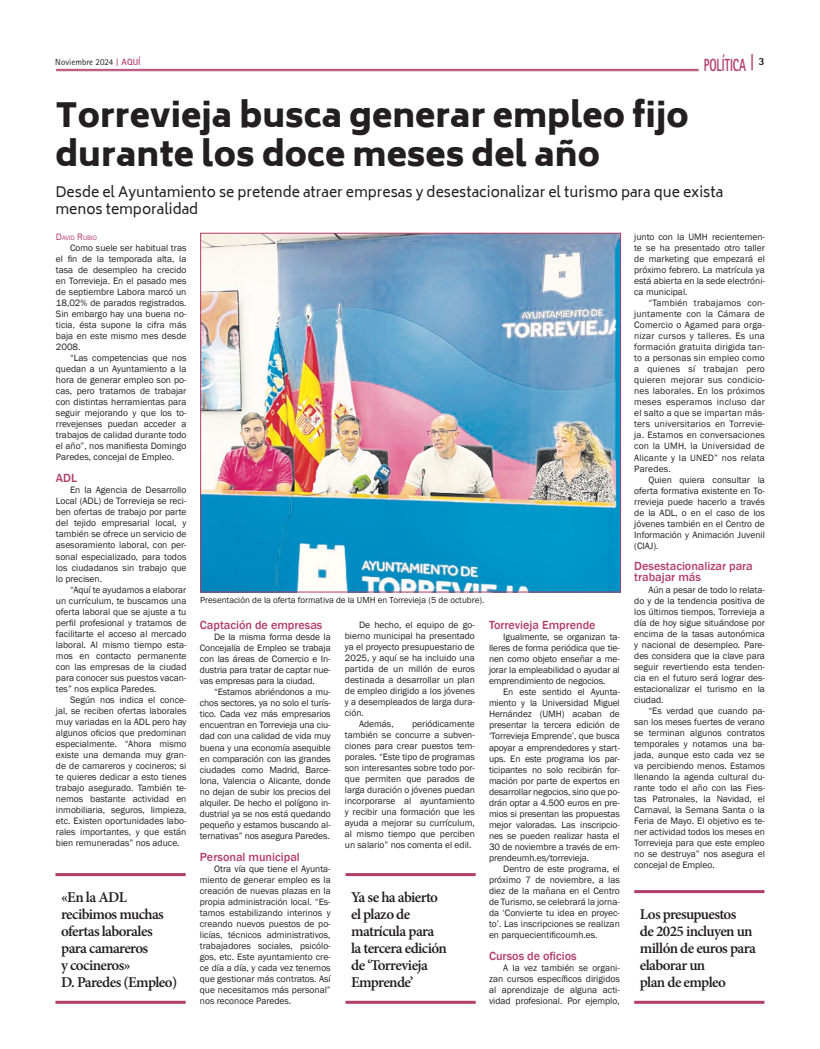
<style>
.page{position:relative;width:820px;height:1049px;background:#fff}
.page>*{position:absolute;margin:0;border:0;box-sizing:border-box;transform-origin:0 0}
.t1{font:900 33px/39.6px "Biryani";color:#231f20}
.t2{font:800 17.6px "Rotis Sans Serif Std";color:#b23f6a;scale:.64 1}
.t3{font:600 15px/17px "Minion Pro";letter-spacing:-.04em;color:#231f20}
.t4{font:14px/16.8px "Biryani";color:#231f20}
.t5{font:500 12.1px/11px "Franklin Gothic";color:#b23f6a}
.t6{font:9.5px/11px "Franklin Gothic";color:#231f20;text-align:justify}
.t7{font:9px "Franklin Gothic";color:#231f20}
.t8{font:9px "Rotis Sans Serif Std";color:#231f20}
.t9{font:6.7px "Franklin Gothic";color:#b23f6a}
.s1{font-family:"Rotis Serif Std";font-weight:700;color:#b23f6a}
.s2{font-weight:700;color:#b23f6a}
.s3{font-size:18.2px}
.s4{font-size:9.5px}
</style>
<div class="page">
<img style="left:202px;top:235px;width:416px;height:355px">
<div style="left:200px;top:233px;width:420px;height:359px;border:1px solid #b23f6a"></div>
<hr style="left:55px;top:873px;width:131px;height:3px;background:#b23f6a">
<hr style="left:55px;top:1001px;width:131px;height:3px;background:#b23f6a">
<hr style="left:345px;top:873px;width:130px;height:3px;background:#b23f6a">
<hr style="left:345px;top:1001px;width:130px;height:3px;background:#b23f6a">
<hr style="left:634px;top:890px;width:130px;height:3px;background:#b23f6a">
<hr style="left:634px;top:1001px;width:130px;height:3px;background:#b23f6a">
<hr style="left:56px;top:69px;width:642px;height:1px;background:#b23f6a">
<hr style="left:56px;top:71px;width:642px;height:1px;background:#b23f6a">
<p class="t8" style="left:55px;top:57px;width:87px">Noviembre 2024 <span class="s1">|</span> <span class="s2">AQUÍ</span></p>
<h2 class="t2" style="left:703px;top:54px;width:97px">POLÍTICA <span class="s3">|</span> <sup>3</sup></h2>
<h1 class="t1" style="left:55px;top:96px;width:634px">Torrevieja busca generar empleo fijo durante los doce meses del año</h1>
<h3 class="t4" style="left:55px;top:184px;width:669px">Desde el Ayuntamiento se pretende atraer empresas y desestacionalizar el turismo para que exista menos temporalidad</h3>
<p class="t9" style="left:56px;top:234px;width:43px"><span class="s4">D</span>AVID <span class="s4">R</span>UBIO</p>
<p class="t6" style="left:56px;top:243px;width:132px;text-indent:14px">Como suele ser habitual tras el fin de la temporada alta, la tasa de desempleo ha crecido en Torrevieja. En el pasado mes de septiembre Labora marcó un 18,02% de parados registrados.<br>Sin embargo hay una buena no&shy;ticia, ésta supone la cifra más baja en este mismo mes desde 2008.</p>
<p class="t6" style="left:56px;top:353px;width:132px;text-indent:14px">“Las competencias que nos quedan a un Ayuntamiento a la hora de generar empleo son po&shy;cas, pero tratamos de trabajar con distintas herramientas para seguir mejorando y que los to&shy;rrevejenses puedan acceder a trabajos de calidad durante todo el año”, nos manifiesta Domingo Paredes, concejal de Empleo.</p>
<p class="t5" style="left:56px;top:473px;width:23px">ADL</p>
<p class="t6" style="left:56px;top:485px;width:132px;text-indent:14px">En la Agencia de Desarrollo Local (ADL) de Torrevieja se reci&shy;ben ofertas de trabajo por parte del tejido empresarial local, y también se ofrece un servicio de asesoramiento laboral, con per&shy;sonal especializado, para todos los ciudadanos sin trabajo que lo precisen.</p>
<p class="t6" style="left:56px;top:584px;width:132px;text-indent:14px">“Aquí te ayudamos a elaborar un currículum, te buscamos una oferta laboral que se ajuste a tu perfil profesional y tratamos de facilitarte el acceso al mercado laboral. Al mismo tiempo esta&shy;mos en contacto permanente con las empresas de la ciudad para conocer sus puestos vacan&shy;tes” nos explica Paredes.</p>
<p class="t6" style="left:56px;top:694px;width:132px;text-indent:14px">Según nos indica el conce&shy;jal, se reciben ofertas laborales muy variadas en la ADL pero hay algunos oficios que predominan especialmente. “Ahora mismo existe una demanda muy gran&shy;de de camareros y cocineros; si te quieres dedicar a esto tienes trabajo asegurado. También te&shy;nemos bastante actividad en inmobiliaria, seguros, limpieza, etc. Existen oportunidades labo&shy;rales importantes, y que están bien remuneradas” nos aduce.</p>
<p class="t7" style="left:200px;top:595px;width:285px">Presentación de la oferta formativa de la UMH en Torrevieja (5 de octubre).</p>
<p class="t5" style="left:200px;top:620px;width:124px">Captación de empresas</p>
<p class="t6" style="left:200px;top:632px;width:132px;text-indent:14px">De la misma forma desde la Concejalía de Empleo se trabaja con las áreas de Comercio e In&shy;dustria para tratar de captar nue&shy;vas empresas para la ciudad.</p>
<p class="t6" style="left:200px;top:687px;width:132px;text-indent:14px">“Estamos abriéndonos a mu&shy;chos sectores, ya no solo el turís&shy;tico. Cada vez más empresarios encuentran en Torrevieja una ciu&shy;dad con una calidad de vida muy buena y una economía asequible en comparación con las grandes ciudades como Madrid, Barce&shy;lona, Valencia o Alicante, donde no dejan de subir los precios del alquiler. De hecho el polígono in&shy;dustrial ya se nos está quedando pequeño y estamos buscando al&shy;ternativas” nos asegura Paredes.</p>
<p class="t5" style="left:200px;top:851px;width:101px">Personal municipal</p>
<p class="t6" style="left:200px;top:863px;width:132px;text-indent:14px">Otra vía que tiene el Ayunta&shy;miento de generar empleo es la creación de nuevas plazas en la propia administración local. “Es&shy;tamos estabilizando interinos y creando nuevos puestos de po&shy;licías, técnicos administrativos, trabajadores sociales, psicólo&shy;gos, etc. Este ayuntamiento cre&shy;ce día a día, y cada vez tenemos que gestionar más contratos. Así que necesitamos más personal” nos reconoce Paredes.</p>
<p class="t6" style="left:359px;top:619px;width:117px">De hecho, el equipo de go-</p>
<p class="t6" style="left:345px;top:630px;width:131px">bierno municipal ha presentado</p>
<p class="t6" style="left:345px;top:641px;width:131px">ya el proyecto presupuestario de</p>
<p class="t6" style="left:345px;top:652px;width:131px">2025, y aquí se ha incluido una</p>
<p class="t6" style="left:345px;top:663px;width:131px">partida de un millón de euros</p>
<p class="t6" style="left:345px;top:674px;width:131px">destinada a desarrollar un plan</p>
<p class="t6" style="left:345px;top:685px;width:131px">de empleo dirigido a los jóvenes</p>
<p class="t6" style="left:345px;top:696px;width:131px">y a desempleados de larga dura-</p>
<p class="t6" style="left:345px;top:707px;width:21px">ción.</p>
<p class="t6" style="left:359px;top:718px;width:36px">Además,</p>
<p class="t5" style="left:489px;top:620px;width:108px">Torrevieja Emprende</p>
<p class="t6" style="left:489px;top:632px;width:132px;text-indent:14px">Igualmente, se organizan ta&shy;lleres de forma periódica que tie&shy;nen como objeto enseñar a me&shy;jorar la empleabilidad o ayudar al emprendimiento de negocios.</p>
<p class="t6" style="left:489px;top:687px;width:132px;text-indent:14px">En este sentido el Ayunta&shy;miento y la Universidad Miguel Hernández (UMH) acaban de presentar la tercera edición de ‘Torrevieja Emprende’, que busca apoyar a emprendedores y start&shy;ups. En este programa los par&shy;ticipantes no solo recibirán for&shy;mación por parte de expertos en desarrollar negocios, sino que po&shy;drán optar a 4.500 euros en pre&shy;mios si presentan las propuestas mejor valoradas. Las inscripcio&shy;nes se pueden realizar hasta el 30 de noviembre a través de em&shy;prendeumh.es/torrevieja.</p>
<p class="t6" style="left:489px;top:863px;width:132px;text-indent:14px">Dentro de este programa, el próximo 7 de noviembre, a las diez de la mañana en el Centro de Turismo, se celebrará la jorna&shy;da ‘Convierte tu idea en proyec&shy;to’. Las inscripciones se realizan en parquecientificoumh.es.</p>
<p class="t5" style="left:489px;top:950px;width:89px">Cursos de oficios</p>
<p class="t6" style="left:489px;top:962px;width:132px;text-indent:14px">A la vez también se organi&shy;zan cursos específicos dirigidos al aprendizaje de alguna acti&shy;vidad profesional. Por ejemplo,</p>
<p class="t6" style="left:345px;top:718px;width:131px;text-indent:67px">periódicamente también se concurre a subven&shy;ciones para crear puestos tem&shy;porales. “Este tipo de programas son interesantes sobre todo por&shy;que permiten que parados de larga duración o jóvenes puedan incorporarse al ayuntamiento y recibir una formación que les ayuda a mejorar su currículum, al mismo tiempo que perciben un salario” nos comenta el edil.</p>
<h3 class="t3" style="left:61px;top:888px;width:118px">«En la ADL recibimos muchas ofertas laborales para camareros<br>y cocineros»<br>D. Paredes (Empleo)</h3>
<h3 class="t3" style="left:351px;top:888px;width:97px">Ya se ha abierto el plazo de matrícula para la tercera edición de ‘Torrevieja<br>Emprende’</h3>
<p class="t6" style="left:634px;top:232px;width:132px">junto con la UMH recientemen&shy;te se ha presentado otro taller de marketing que empezará el próximo febrero. La matrícula ya está abierta en la sede electróni&shy;ca municipal.</p>
<p class="t6" style="left:634px;top:298px;width:132px;text-indent:14px">“También trabajamos con&shy;juntamente con la Cámara de Comercio o Agamed para orga&shy;nizar cursos y talleres. Es una formación gratuita dirigida tan&shy;to a personas sin empleo como a quienes sí trabajan pero quieren mejorar sus condicio&shy;nes laborales. En los próximos meses esperamos incluso dar el salto a que se impartan más&shy;ters universitarios en Torrevie&shy;ja. Estamos en conversaciones con la UMH, la Universidad de Alicante y la UNED” nos relata Paredes.</p>
<p class="t6" style="left:634px;top:474px;width:132px;text-indent:14px">Quien quiera consultar la oferta formativa existente en To&shy;rrevieja puede hacerlo a través de la ADL, o en el caso de los jóvenes también en el Centro de Información y Animación Juvenil (CIAJ).</p>
<p class="t5" style="left:634px;top:561px;width:120px">Desestacionalizar para trabajar más</p>
<p class="t6" style="left:634px;top:584px;width:132px;text-indent:14px">Aún a pesar de todo lo relata&shy;do y de la tendencia positiva de los últimos tiempos, Torrevieja a día de hoy sigue situándose por encima de la tasas autonómica y nacional de desempleo. Pare&shy;des considera que la clave para seguir revertiendo esta tenden&shy;cia en el futuro será lograr des&shy;estacionalizar el turismo en la ciudad.</p>
<p class="t6" style="left:634px;top:705px;width:132px;text-indent:14px">“Es verdad que cuando pa&shy;san los meses fuertes de verano se terminan algunos contratos temporales y notamos una ba&shy;jada, aunque esto cada vez se va percibiendo menos. Estamos llenando la agenda cultural du&shy;rante todo el año con las Fies&shy;tas Patronales, la Navidad, el Carnaval, la Semana Santa o la Feria de Mayo. El objetivo es te&shy;ner actividad todos los meses en Torrevieja para que este empleo no se destruya” nos asegura el concejal de Empleo.</p>
<h3 class="t3" style="left:639px;top:905px;width:117px">Los presupuestos<br>de 2025 incluyen un millón de euros para elaborar un<br>plan de empleo</h3>
</div>
